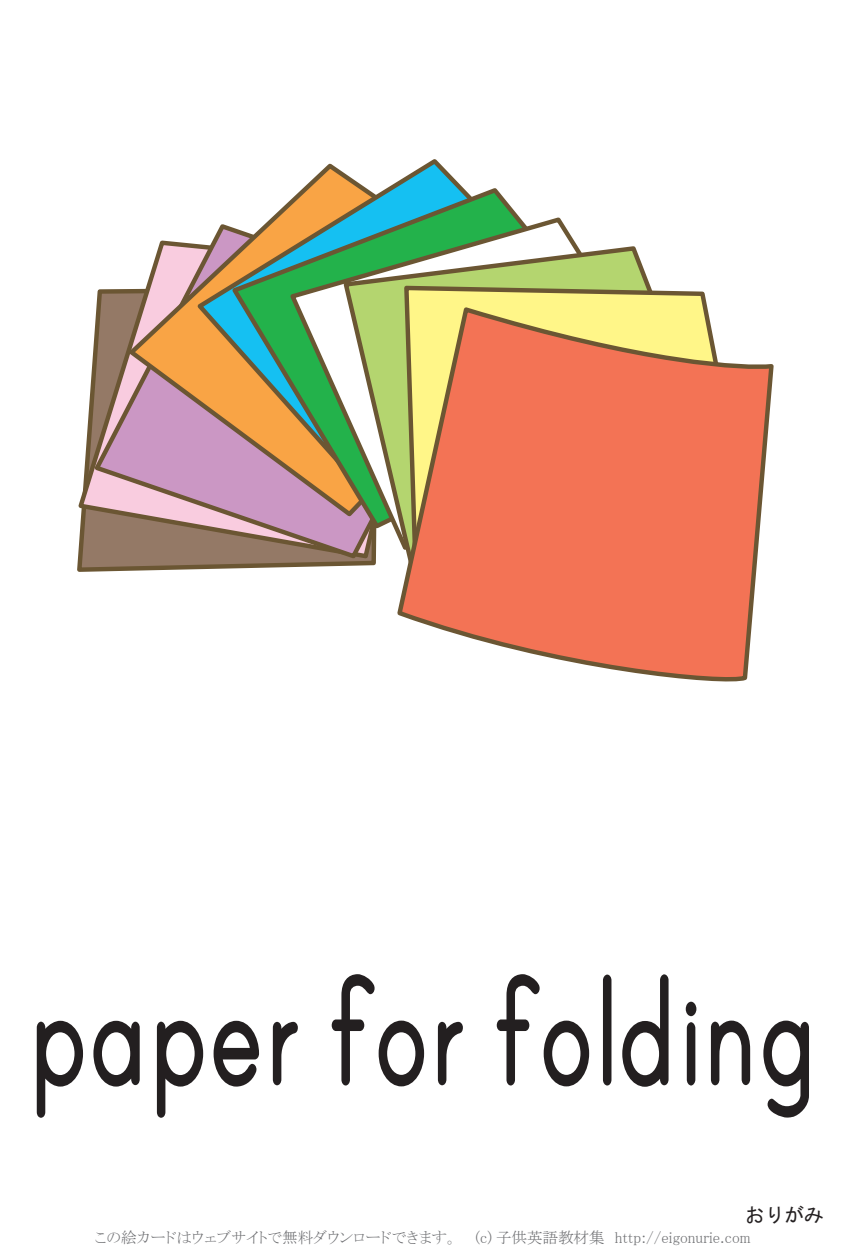
<style>
.page{position:relative;width:851px;height:1259px;background:#fff}
.page>*{position:absolute;margin:0;border:0;box-sizing:border-box;transform-origin:0 0}
.t1{font:183.3px "Print Bold OT";color:#231f20;scale:.74 1}
.t2{font:19.8px "MS Gothic";color:#231f20}
.t3{font:15.6px "MS P Mincho";color:#6c6d70}
</style>
<div class="page">
<svg style="left:77px;top:560px;width:264px;height:9px;background:#8b755d"></svg>
<svg style="left:77px;top:368px;width:15px;height:192px"></svg>
<svg style="left:92px;top:289px;width:249px;height:271px;background:#a18478"></svg>
<svg style="left:127px;top:240px;width:103px;height:278px;background:#d5a6a8"></svg>
<svg style="left:195px;top:159px;width:267px;height:354px"></svg>
<svg style="left:230px;top:186px;width:288px;height:344px;background:#9da98d"></svg>
<svg style="left:288px;top:215px;width:288px;height:337px"></svg>
<svg style="left:341px;top:244px;width:308px;height:322px"></svg>
<svg style="left:402px;top:283px;width:305px;height:21px;background:#cecb78"></svg>
<svg style="left:394px;top:304px;width:380px;height:378px;background:#ed916d"></svg>
<h1 class="t1" style="left:27px;top:947px;width:1068px">paper for folding</h1>
<p class="t2" style="left:744px;top:1205px;width:80px">おりがみ</p>
<p class="t3" style="left:95px;top:1229px;width:657px">この絵カードはウェブサイトで無料ダウンロードできます。　(c) 子供英語教材集　http://eigonurie.com</p>
</div>
